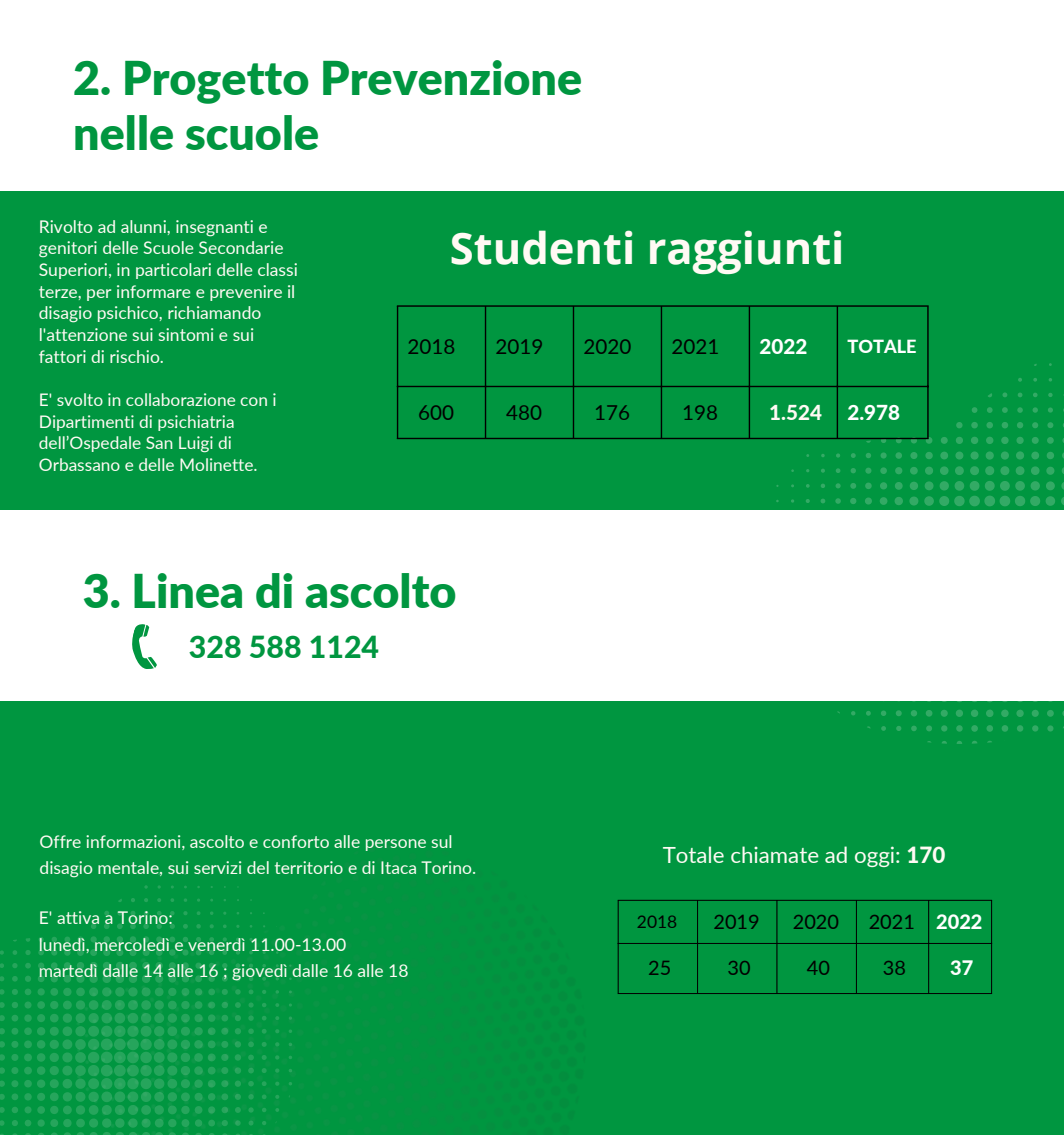
<style>
.page{position:relative;width:1064px;height:1135px;background:#fff}
.page>*{position:absolute;margin:0;border:0;box-sizing:border-box;transform-origin:0 0}
.t1{font:900 46.5px/54.5px "Lato";color:#009640}
.t2{font:700 43.5px "Open Sans";color:#fffaf4}
.t3{font:800 30.25px "Lato";color:#009640}
.t4{font:22.25px "Lato";color:#fffaf4}
.t5{font:20.5px "Lato";color:#000}
.t6{font:800 20.5px "Lato";color:#fffaf4}
.t7{font:800 20.5px "Lato";color:#fff}
.t8{font:20px "Lato";color:#000}
.t9{font:800 20px "Lato";color:#fff}
.t10{font:800 18px "Lato";color:#fff}
.t11{font:17.5px/21.8px "Lato";color:#fffaf4}
.t12{font:17.5px "Lato";color:#000}
.t13{font:17.25px/21.8px "Lato";color:#fffaf4}
.s1{color:#fff}
.s2{font-weight:800}
.s3{font-weight:800;color:#fff}
</style>
<div class="page">
<div style="left:0;top:0;width:1063px;height:1134px;background:#009640"></div>
<div style="left:0;top:0;width:1063px;height:191px;background:#fff"></div>
<svg style="left:760px;top:363px;width:303px;height:381px"></svg>
<hr style="left:397px;top:307px;width:1px;height:131px;background:#000">
<hr style="left:484px;top:307px;width:2px;height:131px;background:#000">
<hr style="left:572px;top:307px;width:2px;height:131px;background:#000">
<hr style="left:660px;top:307px;width:2px;height:131px;background:#000">
<hr style="left:748px;top:307px;width:2px;height:131px;background:#000">
<hr style="left:836px;top:307px;width:1px;height:131px;background:#000">
<hr style="left:927px;top:307px;width:1px;height:131px;background:#000">
<hr style="left:397px;top:305px;width:531px;height:2px;background:#000">
<hr style="left:397px;top:386px;width:531px;height:1px;background:#000">
<hr style="left:397px;top:438px;width:531px;height:1px;background:#000">
<svg style="left:0;top:873px;width:292px;height:261px"></svg>
<div style="left:0;top:510px;width:1063px;height:190px;background:#fff"></div>
<svg style="left:132px;top:624px;width:25px;height:45px"></svg>
<hr style="left:617px;top:900px;width:1px;height:93px;background:#000">
<hr style="left:697px;top:900px;width:1px;height:93px;background:#000">
<hr style="left:776px;top:900px;width:1px;height:93px;background:#000">
<hr style="left:855px;top:900px;width:1px;height:93px;background:#000">
<hr style="left:927px;top:900px;width:1px;height:93px;background:#000">
<hr style="left:990px;top:900px;width:1px;height:93px;background:#000">
<hr style="left:617px;top:899px;width:374px;height:1px;background:#000">
<hr style="left:617px;top:943px;width:374px;height:1px;background:#000">
<hr style="left:617px;top:993px;width:374px;height:1px;background:#000">
<h1 class="t1" style="left:73px;top:50px;width:510px">2. Progetto Prevenzione nelle scuole</h1>
<p class="t11" style="left:39px;top:215px;width:260px">Rivolto ad alunni, insegnanti e genitori delle Scuole Secondarie<br>Superiori, in particolari delle classi terze, per informare e prevenire il disagio psichico, richiamando l'attenzione sui sintomi e sui fattori di rischio.</p>
<p class="t13" style="left:39px;top:388px;width:239px">E' svolto in collaborazione con i<br>Dipartimenti di psichiatria dell’Ospedale San Luigi di<br>Orbassano e delle Molinette.</p>
<h2 class="t2" style="left:450px;top:218px;width:396px">Studenti raggiunti</h2>
<p class="t5" style="left:407px;top:334px;width:49px">2018</p>
<p class="t5" style="left:495px;top:334px;width:49px">2019</p>
<p class="t5" style="left:583px;top:334px;width:49px">2020</p>
<p class="t5" style="left:671px;top:334px;width:49px">2021</p>
<p class="t7" style="left:759px;top:334px;width:49px">2022</p>
<p class="t10" style="left:847px;top:335px;width:71px">TOTALE</p>
<p class="t5" style="left:418px;top:400px;width:37px">600</p>
<p class="t5" style="left:506px;top:400px;width:37px">480</p>
<p class="t5" style="left:594px;top:400px;width:37px">176</p>
<p class="t5" style="left:682px;top:400px;width:37px">198</p>
<p class="t6" style="left:769px;top:400px;width:132px">1.524 <span class="s1">2.978</span></p>
<h1 class="t1" style="left:83px;top:562px;width:375px">3. Linea di ascolto</h1>
<h3 class="t3" style="left:189px;top:628px;width:192px">328 588 1124</h3>
<p class="t11" style="left:40px;top:828px;width:438px;line-height:26.2px">Offre informazioni, ascolto e conforto alle persone sul disagio mentale, sui servizi del territorio e di Itaca Torino.</p>
<p class="t4" style="left:662px;top:841px;width:284px">Totale chiamate ad oggi: <span class="s2">170</span></p>
<p class="t11" style="left:39px;top:904px;width:371px;line-height:26.2px">E' attiva a Torino:<br>lunedì, mercoledì e venerdì 11.00-13.00 martedì dalle 14 alle 16 ; giovedì dalle 16 alle 18</p>
<p class="t12" style="left:636px;top:910px;width:42px">2018</p>
<p class="t8" style="left:713px;top:909px;width:48px">2019</p>
<p class="t8" style="left:792px;top:909px;width:48px">2020</p>
<p class="t8" style="left:868px;top:909px;width:115px">2021 <span class="s3">2022</span></p>
<p class="t8" style="left:648px;top:955px;width:25px">25</p>
<p class="t8" style="left:727px;top:955px;width:25px">30</p>
<p class="t8" style="left:806px;top:955px;width:25px">40</p>
<p class="t8" style="left:882px;top:955px;width:25px">38</p>
<p class="t9" style="left:949px;top:955px;width:25px">37</p>
</div>
